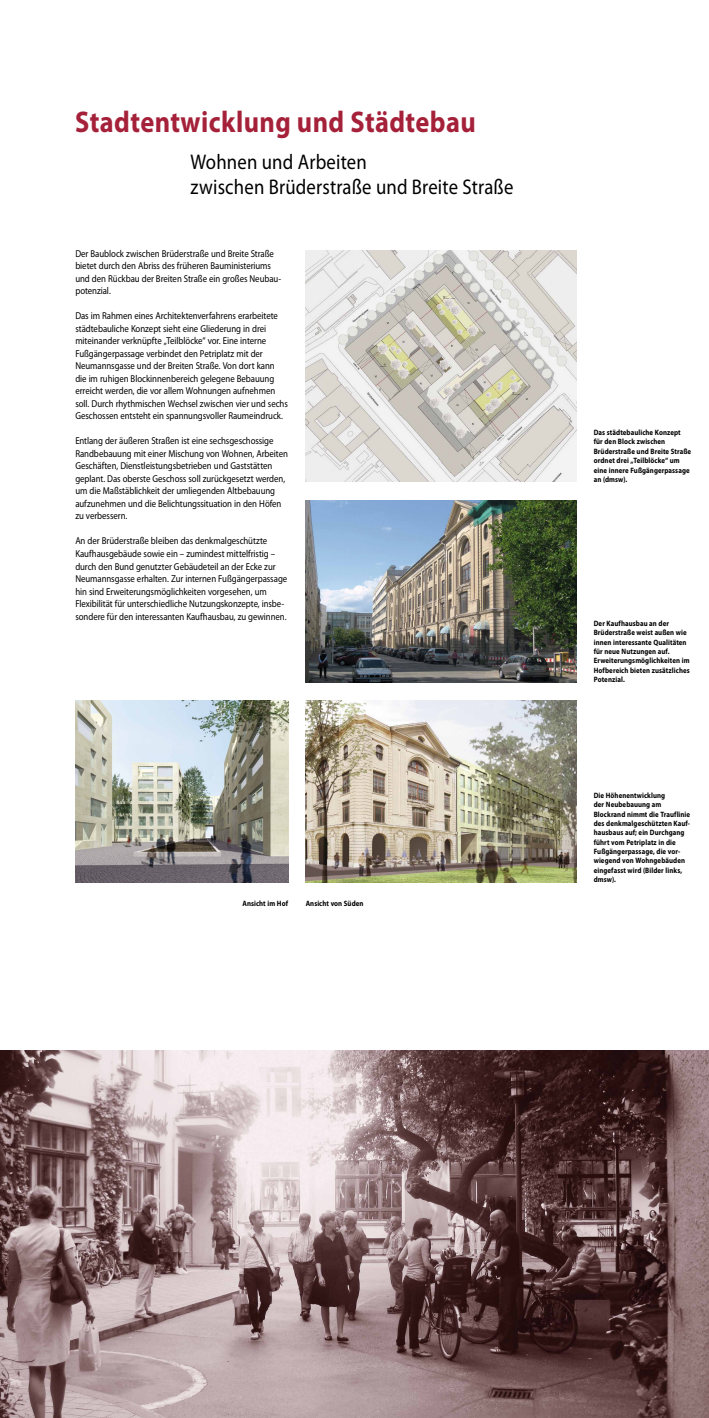
<style>
.page{position:relative;width:709px;height:1418px;background:#fff}
.page>*{position:absolute;margin:0;border:0;box-sizing:border-box;transform-origin:0 0}
.t1{font:700 30px "Myriad Pro";letter-spacing:.015em;color:#a5213a;scale:.88 1}
.t2{font:21.25px "Myriad Pro";letter-spacing:.01em;color:#000;scale:.88 1}
.t3{font:10px "Myriad Pro";letter-spacing:-.005em;color:#000;scale:.88 1}
.t4{font:700 7.75px/9.4px "Myriad Pro";letter-spacing:.01em;color:#000;scale:.88 1}
</style>
<div class="page">
<img style="left:306px;top:250px;width:270px;height:232px">
<img style="left:306px;top:500px;width:270px;height:182px">
<img style="left:306px;top:700px;width:270px;height:182px">
<img style="left:75px;top:700px;width:213px;height:182px">
<img style="left:0;top:1050px;width:709px;height:367px">
<h1 class="t1" style="left:75px;top:102px;width:456px">Stadtentwicklung und Städtebau</h1>
<p class="t2" style="left:190px;top:149px;width:202px">Wohnen und Arbeiten</p>
<h1 class="t2" style="left:190px;top:174px;width:368px">zwischen Brüderstraße und Breite Straße</h1>
<p class="t3" style="left:75px;top:247px;width:227px">Der Baublock zwischen Brüderstraße und Breite Straße</p>
<p class="t3" style="left:75px;top:260px;width:224px">bietet durch den Abriss des früheren Bauministeriums</p>
<p class="t3" style="left:75px;top:272px;width:235px">und den Rückbau der Breiten Straße ein großes Neubau-</p>
<p class="t3" style="left:75px;top:285px;width:42px">potenzial.</p>
<p class="t3" style="left:75px;top:310px;width:232px">Das im Rahmen eines Architektenverfahrens erarbeitete</p>
<p class="t3" style="left:75px;top:322px;width:218px">städtebauliche Konzept sieht eine Gliederung in drei</p>
<p class="t3" style="left:75px;top:335px;width:218px">miteinander verknüpfte „Teilblöcke“ vor. Eine interne</p>
<p class="t3" style="left:75px;top:347px;width:214px">Fußgängerpassage verbindet den Petriplatz mit der</p>
<p class="t3" style="left:75px;top:360px;width:228px">Neumannsgasse und der Breiten Straße. Von dort kann</p>
<p class="t3" style="left:75px;top:372px;width:228px">die im ruhigen Blockinnenbereich gelegene Bebauung</p>
<p class="t3" style="left:75px;top:385px;width:229px">erreicht werden, die vor allem Wohnungen aufnehmen</p>
<p class="t3" style="left:75px;top:397px;width:243px">soll. Durch rhythmischen Wechsel zwischen vier und sechs</p>
<p class="t3" style="left:75px;top:410px;width:237px">Geschossen entsteht ein spannungsvoller Raumeindruck.</p>
<p class="t3" style="left:75px;top:435px;width:227px">Entlang der äußeren Straßen ist eine sechsgeschossige</p>
<p class="t3" style="left:75px;top:447px;width:243px">Randbebauung mit einer Mischung von Wohnen, Arbeiten</p>
<p class="t3" style="left:75px;top:460px;width:225px">Geschäften, Dienstleistungsbetrieben und Gaststätten</p>
<p class="t3" style="left:75px;top:472px;width:240px">geplant. Das oberste Geschoss soll zurückgesetzt werden,</p>
<p class="t3" style="left:75px;top:485px;width:229px">um die Maßstäblichkeit der umliegenden Altbebauung</p>
<p class="t3" style="left:75px;top:497px;width:236px">aufzunehmen und die Belichtungssituation in den Höfen</p>
<p class="t3" style="left:75px;top:510px;width:61px">zu verbessern.</p>
<p class="t3" style="left:75px;top:535px;width:220px">An der Brüderstraße bleiben das denkmalgeschützte</p>
<p class="t3" style="left:75px;top:547px;width:229px">Kaufhausgebäude sowie ein – zumindest mittelfristig –</p>
<p class="t3" style="left:75px;top:560px;width:229px">durch den Bund genutzter Gebäudeteil an der Ecke zur</p>
<p class="t3" style="left:75px;top:572px;width:242px">Neumannsgasse erhalten. Zur internen Fußgängerpassage</p>
<p class="t3" style="left:75px;top:585px;width:219px">hin sind Erweiterungsmöglichkeiten vorgesehen, um</p>
<p class="t3" style="left:75px;top:597px;width:239px">Flexibilität für unterschiedliche Nutzungskonzepte, insbe-</p>
<p class="t3" style="left:75px;top:610px;width:242px">sondere für den interessanten Kaufhausbau, zu gewinnen.</p>
<p class="t4" style="left:242px;top:898px;width:53px">Ansicht im Hof</p>
<p class="t4" style="left:306px;top:898px;width:67px">Ansicht von Süden</p>
<p class="t4" style="left:594px;top:427px;width:112px">Das städtebauliche Konzept für den Block zwischen<br>Brüderstraße und Breite Straße ordnet drei „Teilblöcke“ um eine innere Fußgängerpassage an (dmsw).</p>
<p class="t4" style="left:594px;top:618px;width:110px">Der Kaufhausbau an der<br>Brüderstraße weist außen wie innen interessante Qualitäten für neue Nutzungen auf.<br>Erweiterungsmöglichkeiten im<br>Hofbereich bieten zusätzliches<br>Potenzial.</p>
<p class="t4" style="left:594px;top:790px;width:111px">Die Höhenentwicklung<br>der Neubebauung am<br>Blockrand nimmt die Trauflinie des denkmalgeschützten Kauf&shy;hausbaus auf; ein Durchgang führt vom Petriplatz in die<br>Fußgängerpassage, die vor&shy;wiegend von Wohngebäuden eingefasst wird (Bilder links, dmsw).</p>
</div>
